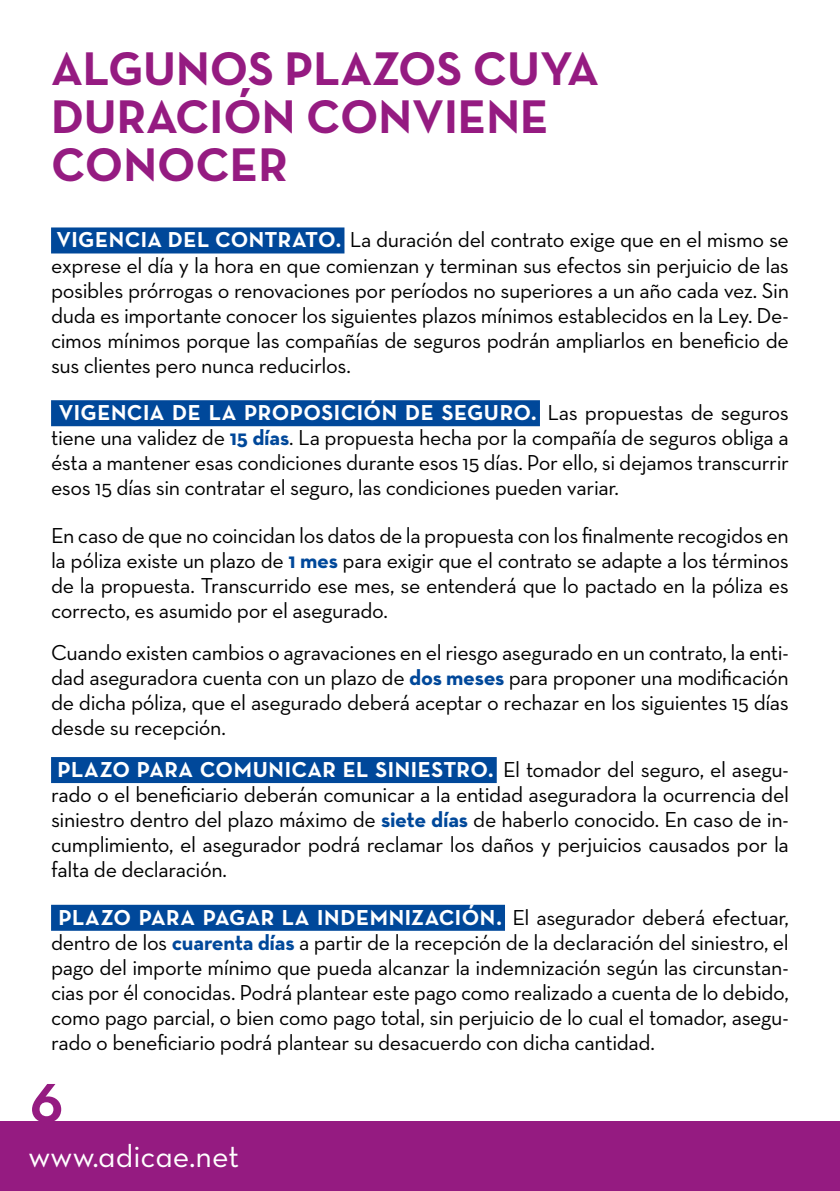
<style>
.page{position:relative;width:840px;height:1191px;background:#fff}
.page>*{position:absolute;margin:0;border:0;box-sizing:border-box;transform-origin:0 0}
.t1{font:700 72px "Neutra Disp";color:#951b81}
.Nivel_1_Título{font:700 48px/48px "Neutra Text";color:#951b81}
.t2{font:32px "Neutra Text Book Alt";color:#fff}
.Párrafo_normal{font:22px/25px "Neutra Text";letter-spacing:-.02em;color:#000;text-align:justify}
.s1{font-weight:700;color:#fff}
.s2{font-weight:700;color:#00489a}
</style>
<div class="page">
<div style="left:0;top:1121px;width:839px;height:70px;background:#951b81"></div>
<div style="left:51px;top:227px;width:293px;height:26px;background:#00489a"></div>
<div style="left:51px;top:400px;width:488px;height:26px;background:#00489a"></div>
<div style="left:51px;top:757px;width:445px;height:26px;background:#00489a"></div>
<div style="left:51px;top:904px;width:453px;height:26px;background:#00489a"></div>
<p class="Nivel_1_Título" style="left:51px;top:43px;width:549px">ALGUNOS PLAZOS CUYA<br>DURACIÓN CONVIENE<br>CONOCER</p>
<p class="Párrafo_normal" style="left:51px;top:227px;width:739px"><span class="s1">VIGENCIA DEL CONTRATO.</span> La duración del contrato exige que en el mismo se exprese el día y la hora en que comienzan y terminan sus efectos sin perjuicio de las posibles prórrogas o renovaciones por períodos no superiores a un año cada vez. Sin duda es importante conocer los siguientes plazos mínimos establecidos en la Ley. De&shy;cimos mínimos porque las compañías de seguros podrán ampliarlos en beneficio de sus clientes pero nunca reducirlos.</p>
<p class="Párrafo_normal" style="left:51px;top:400px;width:739px;text-indent:8px"><span class="s1">VIGENCIA DE LA PROPOSICIÓN DE SEGURO.</span> Las propuestas de seguros tiene una validez de <span class="s2">15 días</span>. La propuesta hecha por la compañía de seguros obliga a ésta a mantener esas condiciones durante esos 15 días. Por ello, si dejamos transcurrir esos 15 días sin contratar el seguro, las condiciones pueden variar.</p>
<p class="Párrafo_normal" style="left:51px;top:522px;width:739px">En caso de que no coincidan los datos de la propuesta con los finalmente recogidos en la póliza existe un plazo de <span class="s2">1 mes</span> para exigir que el contrato se adapte a los términos de la propuesta. Transcurrido ese mes, se entenderá que lo pactado en la póliza es correcto, es asumido por el asegurado.</p>
<p class="Párrafo_normal" style="left:51px;top:639px;width:739px">Cuando existen cambios o agravaciones en el riesgo asegurado en un contrato, la enti&shy;dad aseguradora cuenta con un plazo de <span class="s2">dos meses</span> para proponer una modificación de dicha póliza, que el asegurado deberá aceptar o rechazar en los siguientes 15 días desde su recepción.</p>
<p class="Párrafo_normal" style="left:51px;top:756px;width:739px"><span class="s1">PLAZO PARA COMUNICAR EL SINIESTRO.</span> El tomador del seguro, el asegu&shy;rado o el beneficiario deberán comunicar a la entidad aseguradora la ocurrencia del siniestro dentro del plazo máximo de <span class="s2">siete días</span> de haberlo conocido. En caso de in&shy;cumplimiento, el asegurador podrá reclamar los daños y perjuicios causados por la falta de declaración.</p>
<p class="Párrafo_normal" style="left:51px;top:904px;width:739px;text-indent:7px"><span class="s1">PLAZO PARA PAGAR LA INDEMNIZACIÓN.</span> El asegurador deberá efectuar, dentro de los <span class="s2">cuarenta días</span> a partir de la recepción de la declaración del siniestro, el pago del importe mínimo que pueda alcanzar la indemnización según las circunstan&shy;cias por él conocidas. Podrá plantear este pago como realizado a cuenta de lo debido, como pago parcial, o bien como pago total, sin perjuicio de lo cual el tomador, asegu&shy;rado o beneficiario podrá plantear su desacuerdo con dicha cantidad.</p>
<h1 class="t1" style="left:30px;top:1057px;width:35px">6</h1>
<h3 class="t2" style="left:28px;top:1137px;width:212px">www.adicae.net</h3>
</div>
